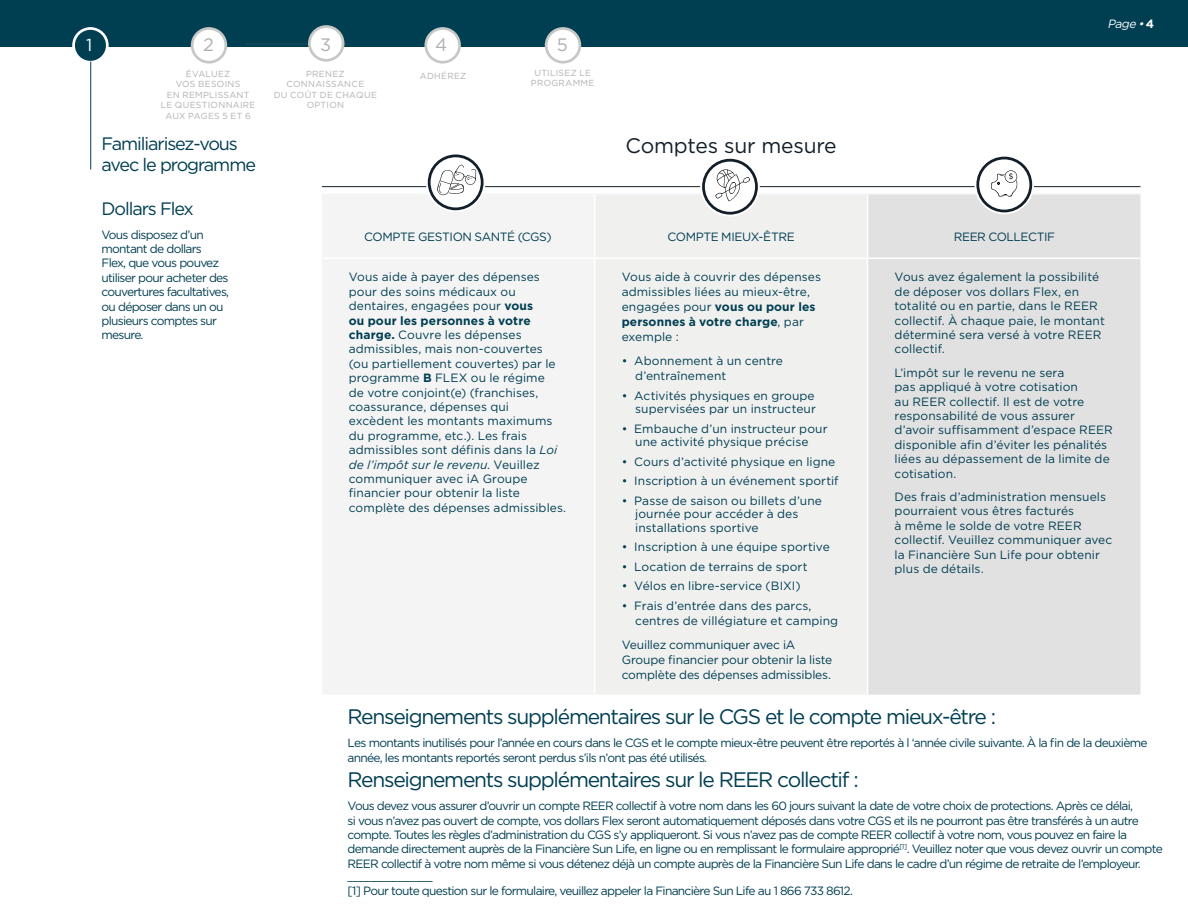
<style>
.page{position:relative;width:1188px;height:918px;background:#fff}
.page>*{position:absolute;margin:0;border:0;box-sizing:border-box;transform-origin:0 0}
.t1{font:21px "Gotham";letter-spacing:-.06em;color:#003e52}
.t2{font:21px "Gotham";letter-spacing:-.01em;color:#121e29}
.t3{font:18px/21.6px "Gotham";letter-spacing:-.06em;color:#003e52}
.t4{font:18px "Gotham";color:#aeb0ae}
.t5{font:17.4px "Gotham";color:#fff}
.t6{font:12px/14.4px "Gotham";letter-spacing:-.005em;color:#003e52}
.t7{font:12px/14.4px "Gotham";letter-spacing:-.06em;color:#003e52}
.t8{font:12px "Gotham";letter-spacing:-.03em;color:#003e52}
.t9{font:12px "Gotham";letter-spacing:-.035em;color:#003e52}
.t10{font:italic 12px "Gotham";color:#fcfeff}
.t11{font:8.7px/10.5px "Gotham";letter-spacing:.03em;color:#aeb0ae;text-align:center}
.s1{font-weight:700;font-style:normal}
.s2{font-weight:700}
.s3{font-style:italic}
</style>
<div class="page">
<div style="left:322px;top:195px;width:272px;height:499px;background:#f4f4f4"></div>
<div style="left:596px;top:195px;width:271px;height:499px;background:#f0f0ef"></div>
<div style="left:868px;top:195px;width:272px;height:500px;background:#e2e1e1"></div>
<hr style="left:322px;top:258px;width:273px;height:1px;background:#fff">
<hr style="left:595px;top:258px;width:273px;height:1px;background:#fff">
<hr style="left:868px;top:258px;width:272px;height:1px;background:#fff">
<hr style="left:322px;top:193px;width:273px;height:2px;background:#f7f8f9">
<hr style="left:595px;top:193px;width:273px;height:2px;background:#f7f8f9">
<hr style="left:868px;top:193px;width:272px;height:2px;background:#f7f8f9">
<hr style="left:322px;top:186px;width:818px;height:1px;background:#121e29">
<div style="left:0;top:0;width:1188px;height:46px;background:#003e52"></div>
<hr style="left:245px;top:44px;width:104px;height:1px;background:#738592">
<div style="left:74px;top:28px;width:33px;height:34px;background:#003e52;border-radius:50%"></div>
<div style="left:72px;top:27px;width:37px;height:37px;border:3px solid #fff;border-radius:50%"></div>
<div style="left:192px;top:28px;width:34px;height:34px;background:#fff;border-radius:50%"></div>
<div style="left:191px;top:27px;width:36px;height:37px;border:3px solid #c7c8c6;border-radius:50%"></div>
<div style="left:309px;top:27px;width:34px;height:33px;background:#fff;border-radius:50%"></div>
<div style="left:308px;top:25px;width:36px;height:37px;border:3px solid #c7c8c6;border-radius:50%"></div>
<div style="left:426px;top:28px;width:34px;height:34px;background:#fff;border-radius:50%"></div>
<div style="left:424px;top:27px;width:37px;height:37px;border:3px solid #c7c8c6;border-radius:50%"></div>
<div style="left:546px;top:28px;width:34px;height:34px;background:#fff;border-radius:50%"></div>
<div style="left:545px;top:27px;width:36px;height:37px;border:3px solid #c7c8c6;border-radius:50%"></div>
<hr style="left:90px;top:62px;width:1px;height:108px;background:#003e52">
<svg style="left:426px;top:154px;width:59px;height:58px"></svg>
<svg style="left:700px;top:158px;width:60px;height:58px"></svg>
<svg style="left:975px;top:156px;width:59px;height:58px"></svg>
<h3 class="t5" style="left:86px;top:34px;width:8px">1</h3>
<h2 class="t4" style="left:203px;top:33px;width:12px">2</h2>
<h2 class="t4" style="left:320px;top:33px;width:13px">3</h2>
<h2 class="t4" style="left:435px;top:33px;width:14px">4</h2>
<h2 class="t4" style="left:557px;top:33px;width:13px">5</h2>
<p class="t11" style="left:161px;top:68px;width:96px">ÉVALUEZ<br>VOS BESOINS<br>EN REMPLISSANT<br>LE QUESTIONNAIRE<br>AUX PAGES 5 ET 6</p>
<p class="t11" style="left:274px;top:68px;width:105px">PRENEZ<br>CONNAISSANCE<br>DU COÛT DE CHAQUE<br>OPTION</p>
<p class="t11" style="left:420px;top:70px;width:48px">ADHÉREZ</p>
<p class="t11" style="left:531px;top:67px;width:65px">UTILISEZ LE<br>PROGRAMME</p>
<p class="t10" style="left:1107px;top:16px;width:48px">Page•<span class="s1">4</span></p>
<h2 class="t3" style="left:102px;top:132px;width:156px">Familiarisez-vous avec le programme</h2>
<h2 class="t3" style="left:102px;top:198px;width:94px">Dollars Flex</h2>
<p class="t7" style="left:102px;top:227px;width:129px">Vous disposez d’un montant de dollars<br>Flex, que vous pouvez utiliser pour acheter des couvertures facultatives, ou déposer dans un ou plusieurs comptes sur mesure.</p>
<h1 class="t2" style="left:626px;top:132px;width:213px">Comptes sur mesure</h1>
<p class="t8" style="left:364px;top:229px;width:189px">COMPTE GESTION SANTÉ (CGS)</p>
<p class="t8" style="left:667px;top:229px;width:129px">COMPTE MIEUX-ÊTRE</p>
<p class="t9" style="left:954px;top:229px;width:103px">REER COLLECTIF</p>
<p class="t6" style="left:349px;top:270px;width:219px">Vous aide à payer des dépenses pour des soins médicaux ou dentaires, engagées pour <span class="s2">vous<br>ou pour les personnes à votre charge.</span> Couvre les dépenses admissibles, mais non-couvertes<br>(ou partiellement couvertes) par le programme <span class="s2">B</span> FLEX ou le régime<br>de votre conjoint(e) (franchises, coassurance, dépenses qui excèdent les montants maximums du programme, etc.). Les frais admissibles sont définis dans la <span class="s3">Loi de l’impôt sur le revenu</span>. Veuillez communiquer avec iA Groupe financier pour obtenir la liste complète des dépenses admissibles.</p>
<p class="t6" style="left:622px;top:269px;width:201px;line-height:15px">Vous aide à couvrir des dépenses admissibles liées au mieux-être, engagées pour <span class="s2">vous ou pour les personnes à votre charge</span>, par exemple :</p>
<p class="t6" style="left:895px;top:270px;width:212px">Vous avez également la possibilité de déposer vos dollars Flex, en totalité ou en partie, dans le REER collectif. À chaque paie, le montant déterminé sera versé à votre REER collectif.</p>
<p class="t6" style="left:895px;top:365px;width:220px">L’impôt sur le revenu ne sera<br>pas appliqué à votre cotisation<br>au REER collectif. Il est de votre responsabilité de vous assurer d’avoir suffisamment d’espace REER disponible afin d’éviter les pénalités liées au dépassement de la limite de cotisation.</p>
<p class="t6" style="left:895px;top:489px;width:219px">Des frais d’administration mensuels pourraient vous êtres facturés<br>à même le solde de votre REER collectif. Veuillez communiquer avec la Financière Sun Life pour obtenir plus de détails.</p>
<p class="t6" style="left:635px;top:353px;width:149px;line-height:15px;text-indent:-14px">• Abonnement à un centre d’entraînement</p>
<p class="t6" style="left:622px;top:389px;width:196px;line-height:13.5px;text-align:right">• Activités physiques en groupe supervisées par un instructeur</p>
<p class="t6" style="left:622px;top:422px;width:207px;line-height:13.5px;text-align:center">• Embauche d’un instructeur pour une activité physique précise</p>
<p class="t6" style="left:622px;top:454px;width:215px">• Cours d’activité physique en ligne</p>
<p class="t6" style="left:622px;top:474px;width:218px">• Inscription à un événement sportif</p>
<p class="t6" style="left:635px;top:494px;width:188px;line-height:13.5px;text-indent:-13px">• Passe de saison ou billets d’une journée pour accéder à des installations sportive</p>
<p class="t6" style="left:622px;top:540px;width:210px">• Inscription à une équipe sportive</p>
<p class="t6" style="left:622px;top:559px;width:187px">• Location de terrains de sport</p>
<p class="t6" style="left:622px;top:579px;width:180px">• Vélos en libre-service (BIXI)</p>
<p class="t6" style="left:635px;top:598px;width:204px;line-height:15px;text-indent:-14px">• Frais d’entrée dans des parcs, centres de villégiature et camping</p>
<p class="t6" style="left:622px;top:637px;width:212px;line-height:15px">Veuillez communiquer avec iA<br>Groupe financier pour obtenir la liste complète des dépenses admissibles.</p>
<h1 class="t1" style="left:348px;top:703px;width:650px">Renseignements supplémentaires sur le CGS et le compte mieux-être :</h1>
<p class="t7" style="left:348px;top:735px;width:801px">Les montants inutilisés pour l’année en cours dans le CGS et le compte mieux-être peuvent être reportés à l ‘année civile suivante. À la fin de la deuxième année, les montants reportés seront perdus s’ils n’ont pas été utilisés.</p>
<h1 class="t1" style="left:348px;top:766px;width:513px">Renseignements supplémentaires sur le REER collectif :</h1>
<p class="t7" style="left:348px;top:798px;width:817px">Vous devez vous assurer d’ouvrir un compte REER collectif à votre nom dans les 60 jours suivant la date de votre choix de protections. Après ce délai,<br>si vous n’avez pas ouvert de compte, vos dollars Flex seront automatiquement déposés dans votre CGS et ils ne pourront pas être transférés à un autre compte. Toutes les règles d’administration du CGS s’y appliqueront. Si vous n’avez pas de compte REER collectif à votre nom, vous pouvez en faire la demande directement auprès de la Financière Sun Life, en ligne ou en remplissant le formulaire approprié<sup>[1]</sup>. Veuillez noter que vous devez ouvrir un compte REER collectif à votre nom même si vous détenez déjà un compte auprès de la Financière Sun Life dans le cadre d’un régime de retraite de l’employeur.</p>
<p class="t7" style="left:348px;top:868px;width:507px;line-height:15px">_____________<br>[1] Pour toute question sur le formulaire, veuillez appeler la Financière Sun Life au 1 866 733 8612.</p>
</div>
